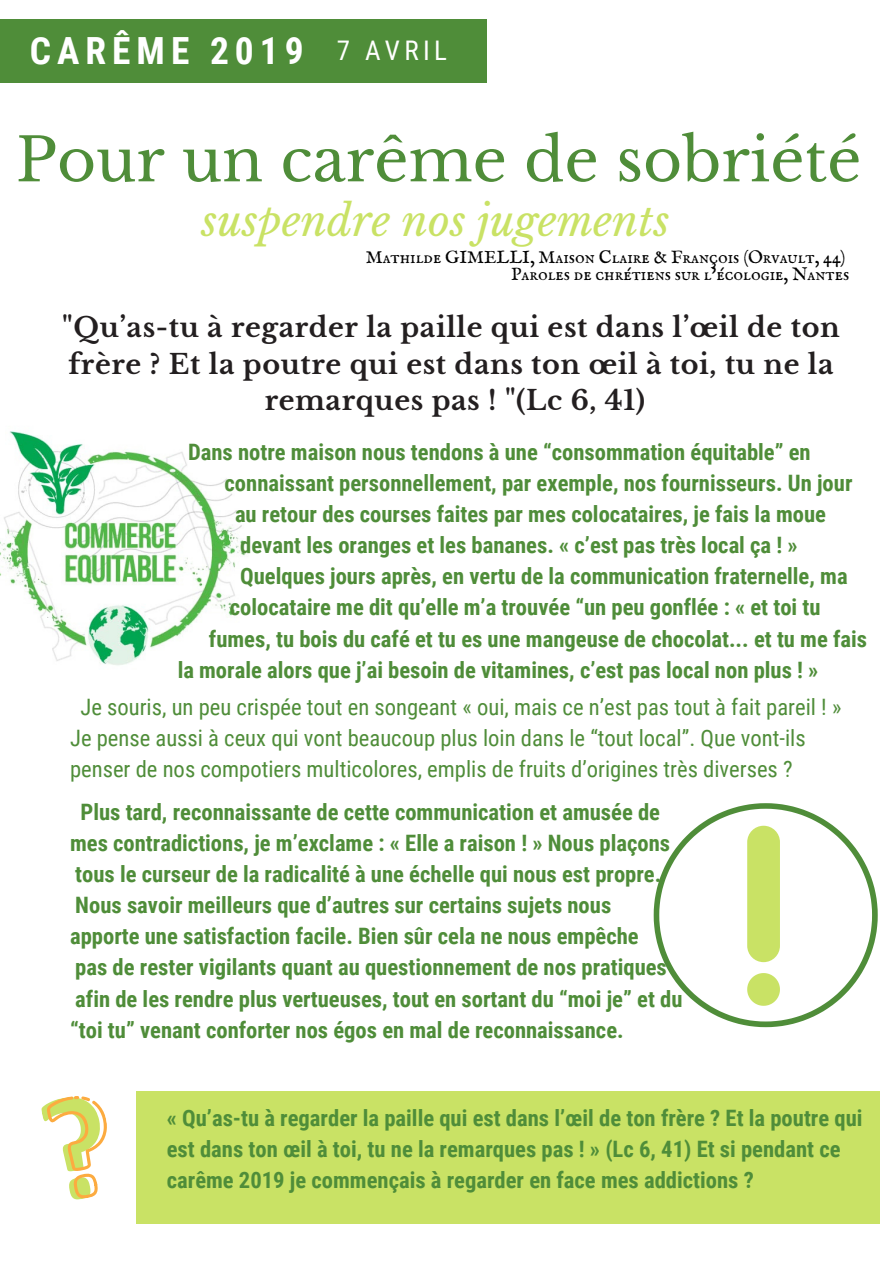
<style>
.page{position:relative;width:893px;height:1263px;background:#fff}
.page>*{position:absolute;margin:0;border:0;box-sizing:border-box;transform-origin:0 0}
.t1{font:59.78px "Libre Baskerville";color:#4f8d39}
.t2{font:italic 41.78px "Libre Baskerville";color:#c9e265}
.t3{font:700 37.42px "Roboto Condensed";letter-spacing:.16em;color:#fff}
.t4{font:700 27px/36.2px "Libre Baskerville";letter-spacing:.02em;color:#231f20;text-align:center}
.t5{font:700 22.58px/31.1px "Roboto Condensed";color:#4f8d39}
.t6{font:22.58px/31.1px "Roboto Condensed";color:#4f8d39}
.t7{font:18px/17px "IM FELL English SC";color:#000;text-align:right}
.s1{font-weight:400;font-size:27px}
</style>
<div class="page">
<div style="left:0;top:20px;width:487px;height:63px;background:#4f8d39"></div>
<img style="left:0;top:431px;width:246px;height:235px">
<svg style="left:653px;top:803px;width:224px;height:224px"></svg>
<svg style="left:659px;top:809px;width:213px;height:212px"></svg>
<div style="left:137px;top:1090px;width:743px;height:133px;background:#c9e265"></div>
<svg style="left:41px;top:1096px;width:66px;height:104px"></svg>
<svg style="left:747px;top:973px;width:33px;height:33px"></svg>
<div style="left:747px;top:826px;width:33px;height:136px;background:#c9e265;border-radius:16px"></div>
<h3 class="t3" style="left:30px;top:29px;width:419px">CARÊME 2019 <span class="s1">7 AVRIL</span></h3>
<h1 class="t1" style="left:16px;top:123px;width:847px">Pour un carême de sobriété</h1>
<h2 class="t2" style="left:202px;top:195px;width:469px">suspendre nos jugements</h2>
<p class="t7" style="left:366px;top:249px;width:485px">Mathilde GIMELLI, Maison Claire &amp; François (Orvault, 44)<br>Paroles de chrétiens sur l'écologie, Nantes</p>
<p class="t4" style="left:62px;top:310px;width:779px">"Qu’as-tu à regarder la paille qui est dans l’œil de ton frère ? Et la poutre qui est dans ton œil à toi, tu ne la remarques pas ! "(Lc 6, 41)</p>
<p class="t5" style="left:188px;top:436px;width:624px">Dans notre maison nous tendons à une “consommation équitable” en</p>
<p class="t5" style="left:224px;top:467px;width:629px">connaissant personnellement, par exemple, nos fournisseurs. Un jour</p>
<p class="t5" style="left:235px;top:499px;width:592px">au retour des courses faites par mes colocataires, je fais la moue</p>
<p class="t5" style="left:240px;top:530px;width:559px">devant les oranges et les bananes. « c’est pas très local ça ! »</p>
<p class="t5" style="left:240px;top:561px;width:609px">Quelques jours après, en vertu de la communication fraternelle, ma</p>
<p class="t5" style="left:230px;top:592px;width:592px">colocataire me dit qu’elle m’a trouvée “un peu gonflée : « et toi tu</p>
<p class="t5" style="left:209px;top:623px;width:659px">fumes, tu bois du café et tu es une mangeuse de chocolat... et tu me fais</p>
<p class="t5" style="left:178px;top:654px;width:642px">la morale alors que j’ai besoin de vitamines, c’est pas local non plus ! »</p>
<p class="t6" style="left:70px;top:692px;width:773px;text-indent:10px">Je souris, un peu crispée tout en songeant « oui, mais ce n’est pas tout à fait pareil ! »<br>Je pense aussi à ceux qui vont beaucoup plus loin dans le “tout local”. Que vont-ils penser de nos compotiers multicolores, emplis de fruits d’origines très diverses ?</p>
<p class="t5" style="left:70px;top:796px;width:614px;text-indent:10px">Plus tard, reconnaissante de cette communication et amusée de mes contradictions, je m’exclame : « Elle a raison ! » Nous plaçons tous le curseur de la radicalité à une échelle qui nous est propre.<br>Nous savoir meilleurs que d’autres sur certains sujets nous<br>apporte une satisfaction facile. Bien sûr cela ne nous empêche<br>pas de rester vigilants quant au questionnement de nos pratiques afin de les rendre plus vertueuses, tout en sortant du “moi je” et du “toi tu” venant conforter nos égos en mal de reconnaissance.</p>
<p class="t5" style="left:167px;top:1103px;width:697px">« Qu’as-tu à regarder la paille qui est dans l’œil de ton frère ? Et la poutre qui est dans ton œil à toi, tu ne la remarques pas ! » (Lc 6, 41) Et si pendant ce carême 2019 je commençais à regarder en face mes addictions ?</p>
</div>
